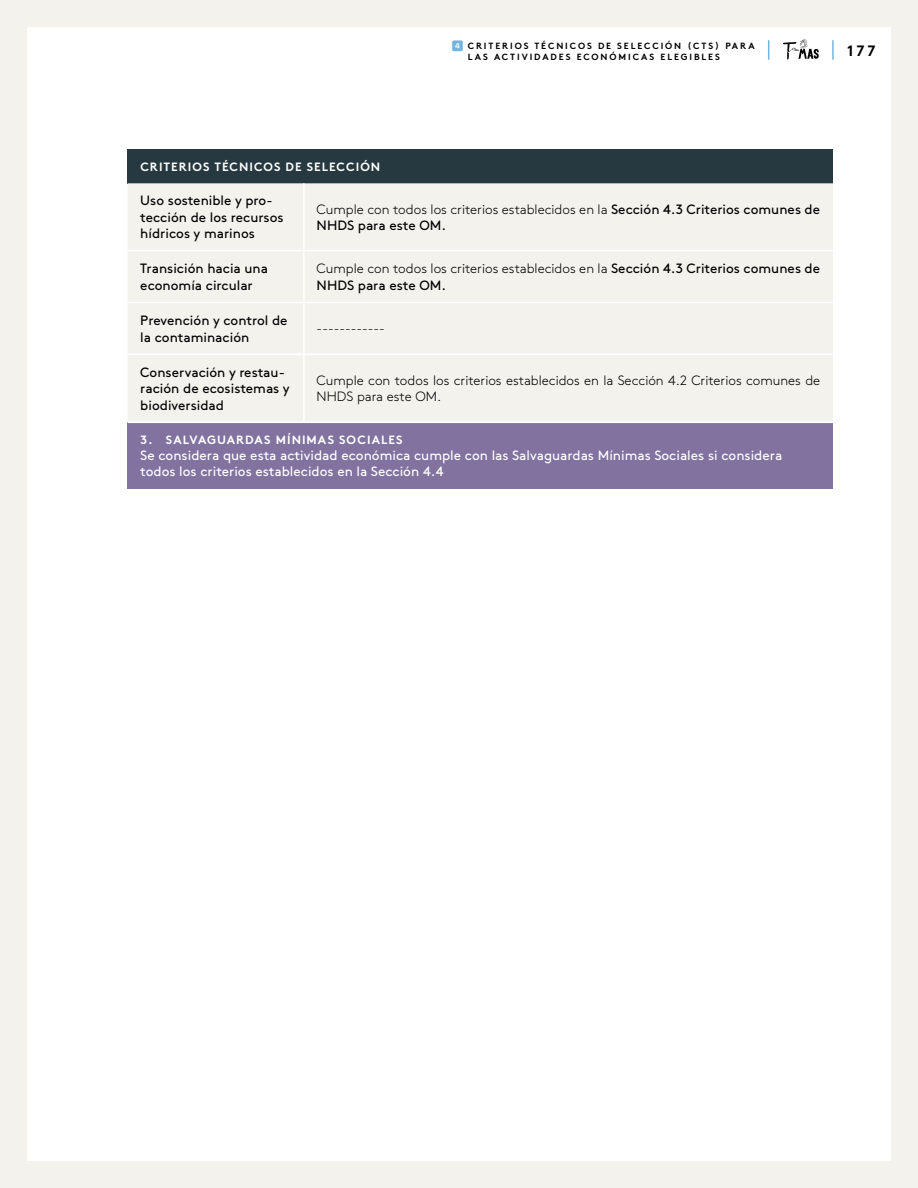
<style>
.page{position:relative;width:918px;height:1188px;background:#fff}
.page>*{position:absolute;margin:0;border:0;box-sizing:border-box;transform-origin:0 0}
.t1{font:700 15px "Brown Std";color:#000}
.Párrafos{font:13.5px/16.2px "Brown Std";color:#000}
.Sub_Tabla{font:13.5px/16.2px "Brown Std";color:#fff}
.Párrafos-2{font:300 13.5px/16.2px "Brown Std";color:#000}
.Titulo_Tabla{font:700 12px "Brown Std";letter-spacing:.085em;color:#fff}
.t2{font:700 9px/10.8px "Brown Std";letter-spacing:.21em;color:#000}
.s1{font-weight:300}
</style>
<div class="page">
<div style="left:0;top:0;width:918px;height:1188px;border:27px solid #f3f2ed"></div>
<svg style="left:0;top:0;width:1px;height:1188px"></svg>
<hr style="left:832px;top:40px;width:2px;height:20px;background:#74b5df">
<svg style="left:768px;top:40px;width:1px;height:20px"></svg>
<svg style="left:783px;top:39px;width:36px;height:21px"></svg>
<div style="left:128px;top:149px;width:705px;height:34px;background:#273940"></div>
<div style="left:128px;top:183px;width:705px;height:239px;background:#f3f2ed"></div>
<div style="left:128px;top:422px;width:705px;height:67px;background:#81729f"></div>
<hr style="left:128px;top:250px;width:176px;height:1px;background:#fff">
<hr style="left:128px;top:302px;width:176px;height:1px;background:#fff">
<hr style="left:128px;top:354px;width:176px;height:1px;background:#fff">
<hr style="left:303px;top:183px;width:2px;height:67px;background:#fff">
<hr style="left:128px;top:422px;width:176px;height:1px;background:#fff">
<hr style="left:303px;top:355px;width:2px;height:67px;background:#fff">
<hr style="left:304px;top:422px;width:529px;height:1px;background:#fff">
<hr style="left:303px;top:303px;width:2px;height:51px;background:#fff">
<hr style="left:304px;top:354px;width:529px;height:1px;background:#fff">
<hr style="left:304px;top:250px;width:529px;height:1px;background:#fff">
<hr style="left:303px;top:251px;width:2px;height:51px;background:#fff">
<hr style="left:304px;top:302px;width:529px;height:1px;background:#fff">
<p class="t2" style="left:468px;top:40px;width:288px">CRITERIOS TÉCNICOS DE SELECCIÓN (CTS) PARA<br>LAS ACTIVIDADES ECONÓMICAS ELEGIBLES</p>
<p class="t1" style="left:847px;top:41px;width:30px">177</p>
<p class="Titulo_Tabla" style="left:140px;top:159px;width:241px">CRITERIOS TÉCNICOS DE SELECCIÓN</p>
<p class="Párrafos" style="left:140px;top:193px;width:145px">Uso sostenible y pro&shy;tección de los recursos hídricos y marinos</p>
<p class="Párrafos" style="left:317px;top:201px;width:505px"><span class="s1">Cumple con todos los criterios establecidos en la</span> Sección 4.3 Criterios comunes de<br>NHDS para este OM.</p>
<p class="Párrafos" style="left:140px;top:261px;width:129px">Transición hacia una economía circular</p>
<p class="Párrafos" style="left:317px;top:261px;width:505px"><span class="s1">Cumple con todos los criterios establecidos en la</span> Sección 4.3 Criterios comunes de<br>NHDS para este OM.</p>
<p class="Párrafos" style="left:140px;top:313px;width:149px">Prevención y control de la contaminación</p>
<p class="Párrafos-2" style="left:317px;top:321px;width:70px">------------</p>
<p class="Párrafos" style="left:140px;top:364px;width:151px">Conservación y restau&shy;ración de ecosistemas y biodiversidad</p>
<p class="Párrafos-2" style="left:317px;top:373px;width:505px">Cumple con todos los criterios establecidos en la Sección 4.2 Criterios comunes de<br>NHDS para este OM.</p>
<p class="Titulo_Tabla" style="left:140px;top:433px;width:264px">3. SALVAGUARDAS MÍNIMAS SOCIALES</p>
<p class="Sub_Tabla" style="left:140px;top:448px;width:643px">Se considera que esta actividad económica cumple con las Salvaguardas Mínimas Sociales si considera todos los criterios establecidos en la Sección 4.4</p>
</div>
